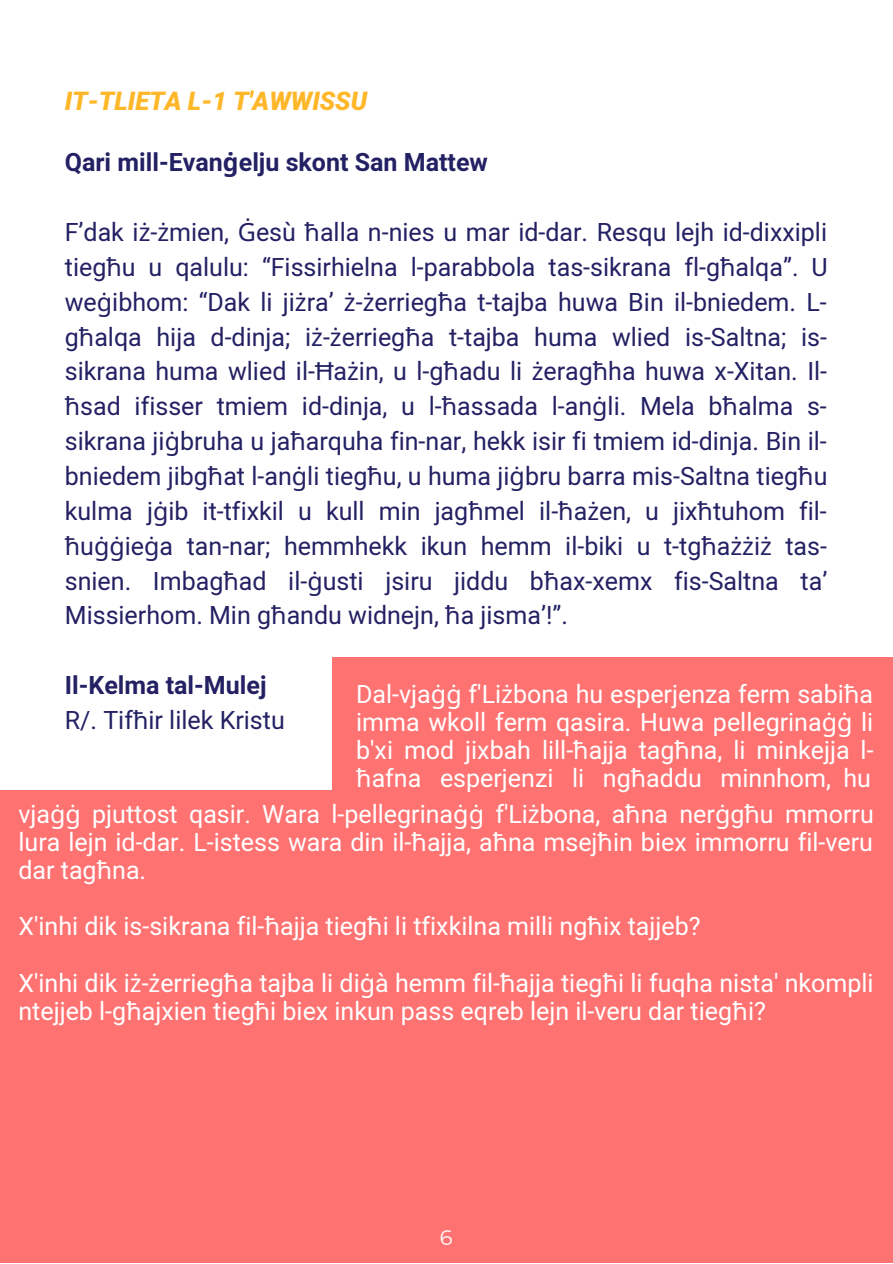
<style>
.page{position:relative;width:893px;height:1264px;background:#fff}
.page>*{position:absolute;margin:0;border:0;box-sizing:border-box;transform-origin:0 0}
.t1{font:italic 900 25.5px "Mardoto";color:#ffb72a}
.t2{font:25.05px/34.8px "Mardoto";color:#232163;text-align:justify}
.t3{font:25.05px/28px "Mardoto";color:#fff;text-align:justify}
.t4{font:700 25.05px "Mardoto";color:#232163}
.t5{font:21px "Montserrat";color:#fff}
.s1{font-family:"Noto Sans"}
</style>
<div class="page">
<div style="left:332px;top:656px;width:560px;height:606px;background:#ff7272"></div>
<div style="left:0;top:790px;width:892px;height:472px;background:#ff7272"></div>
<p class="t1" style="left:65px;top:86px;width:304px">IT-TLIETA L-1 T'AWWISSU</p>
<p class="t4" style="left:65px;top:148px;width:424px">Qari mill-Evan<span class="s1">ġ</span>elju skont San Mattew</p>
<p class="t2" style="left:65px;top:215px;width:764px">F’dak i<span class="s1">ż</span>-<span class="s1">ż</span>mien, <span class="s1">Ġ</span>esù <span class="s1">ħ</span>alla n-nies u mar id-dar. Resqu lejh id-dixxipli tieg<span class="s1">ħ</span>u u qalulu: “Fissirhielna l-parabbola tas-sikrana fl-g<span class="s1">ħ</span>alqa”. U we<span class="s1">ġ</span>ibhom: “Dak li ji<span class="s1">ż</span>ra’ <span class="s1">ż</span>-<span class="s1">ż</span>errieg<span class="s1">ħ</span>a t-tajba huwa Bin il-bniedem. L&shy;g<span class="s1">ħ</span>alqa hija d-dinja; i<span class="s1">ż</span>-<span class="s1">ż</span>errieg<span class="s1">ħ</span>a t-tajba huma wlied is-Saltna; is&shy;sikrana huma wlied il-<span class="s1">Ħ</span>a<span class="s1">ż</span>in, u l-g<span class="s1">ħ</span>adu li <span class="s1">ż</span>erag<span class="s1">ħ</span>ha huwa x-Xitan. Il&shy;<span class="s1">ħ</span>sad ifisser tmiem id-dinja, u l-<span class="s1">ħ</span>assada l-an<span class="s1">ġ</span>li. Mela b<span class="s1">ħ</span>alma s&shy;sikrana ji<span class="s1">ġ</span>bruha u ja<span class="s1">ħ</span>arquha fin-nar, hekk isir fi tmiem id-dinja. Bin il&shy;bniedem jibg<span class="s1">ħ</span>at l-an<span class="s1">ġ</span>li tieg<span class="s1">ħ</span>u, u huma ji<span class="s1">ġ</span>bru barra mis-Saltna tieg<span class="s1">ħ</span>u kulma j<span class="s1">ġ</span>ib it-tfixkil u kull min jag<span class="s1">ħ</span>mel il-<span class="s1">ħ</span>a<span class="s1">ż</span>en, u jix<span class="s1">ħ</span>tuhom fil&shy;<span class="s1">ħ</span>u<span class="s1">ġġ</span>ie<span class="s1">ġ</span>a tan-nar; hemmhekk ikun hemm il-biki u t-tg<span class="s1">ħ</span>a<span class="s1">żż</span>i<span class="s1">ż</span> tas&shy;snien. Imbag<span class="s1">ħ</span>ad il-<span class="s1">ġ</span>usti jsiru jiddu b<span class="s1">ħ</span>ax-xemx fis-Saltna ta’ Missierhom. Min g<span class="s1">ħ</span>andu widnejn, <span class="s1">ħ</span>a jisma’!”.</p>
<p class="t4" style="left:65px;top:671px;width:203px">Il-Kelma tal-Mulej</p>
<p class="t2" style="left:65px;top:703px;width:221px">R/. Tif<span class="s1">ħ</span>ir lilek Kristu</p>
<p class="t3" style="left:356px;top:680px;width:519px">Dal-vja<span class="s1">ġġ</span> f'Li<span class="s1">ż</span>bona hu esperjenza ferm sabi<span class="s1">ħ</span>a imma wkoll ferm qasira. Huwa pellegrina<span class="s1">ġġ</span> li b'xi mod jixbah lill-<span class="s1">ħ</span>ajja tag<span class="s1">ħ</span>na, li minkejja l&shy;<span class="s1">ħ</span>afna esperjenzi li ng<span class="s1">ħ</span>addu minnhom, hu</p>
<p class="t3" style="left:18px;top:800px;width:856px">vja<span class="s1">ġġ</span> pjuttost qasir. Wara l-pellegrina<span class="s1">ġġ</span> f'Li<span class="s1">ż</span>bona, a<span class="s1">ħ</span>na ner<span class="s1">ġ</span>g<span class="s1">ħ</span>u mmorru lura lejn id-dar. L-istess wara din il-<span class="s1">ħ</span>ajja, a<span class="s1">ħ</span>na msej<span class="s1">ħ</span>in biex immorru fil-veru dar tag<span class="s1">ħ</span>na.</p>
<p class="t3" style="left:18px;top:912px;width:683px">X'inhi dik is-sikrana fil-<span class="s1">ħ</span>ajja tieg<span class="s1">ħ</span>i li tfixkilna milli ng<span class="s1">ħ</span>ix tajjeb?</p>
<p class="t3" style="left:18px;top:969px;width:856px">X'inhi dik i<span class="s1">ż</span>-<span class="s1">ż</span>errieg<span class="s1">ħ</span>a tajba li di<span class="s1">ġ</span>à hemm fil-<span class="s1">ħ</span>ajja tieg<span class="s1">ħ</span>i li fuqha nista' nkompli ntejjeb l-g<span class="s1">ħ</span>ajxien tieg<span class="s1">ħ</span>i biex inkun pass eqreb lejn il-veru dar tieg<span class="s1">ħ</span>i?</p>
<p class="t5" style="left:440px;top:1224px;width:14px">6</p>
</div>
